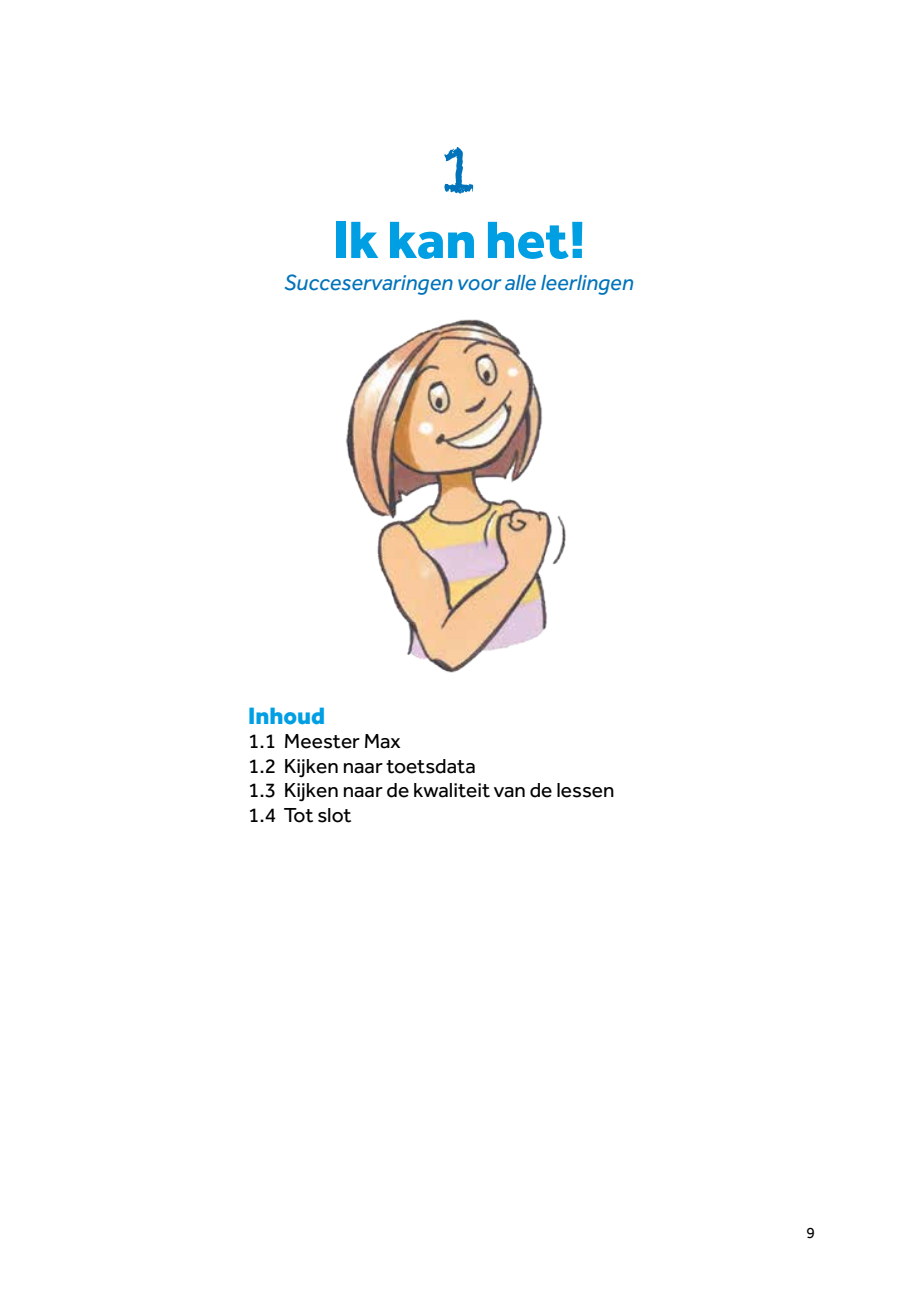
<style>
.page{position:relative;width:918px;height:1290px;background:#fff}
.page>*{position:absolute;margin:0;border:0;box-sizing:border-box;transform-origin:0 0}
.t1{font:64.75px "Chalkduster";color:#0073ba}
.t2{font:800 54.25px "Effra";color:#009fe3}
.t3{font:800 24.5px "Effra";color:#009fe3}
.t4{font:italic 22.75px "Effra";color:#0073ba}
.t5{font:21px/24.5px "Effra";color:#000}
.t6{font:15.75px "Effra";color:#000}
</style>
<div class="page">
<img style="left:346px;top:319px;width:220px;height:354px">
<h1 class="t1" style="left:439px;top:132px;width:41px">1</h1>
<h2 class="t2" style="left:332px;top:206px;width:255px">Ik kan het!</h2>
<p class="t4" style="left:284px;top:269px;width:351px">Succeservaringen voor alle leerlingen</p>
<p class="t3" style="left:248px;top:700px;width:79px">Inhoud</p>
<p class="t5" style="left:248px;top:728px;width:368px">1.1 Meester Max<br>1.2 Kijken naar toetsdata<br>1.3 Kijken naar de kwaliteit van de lessen<br>1.4 Tot slot</p>
<p class="t6" style="left:806px;top:1224px;width:10px">9</p>
</div>
